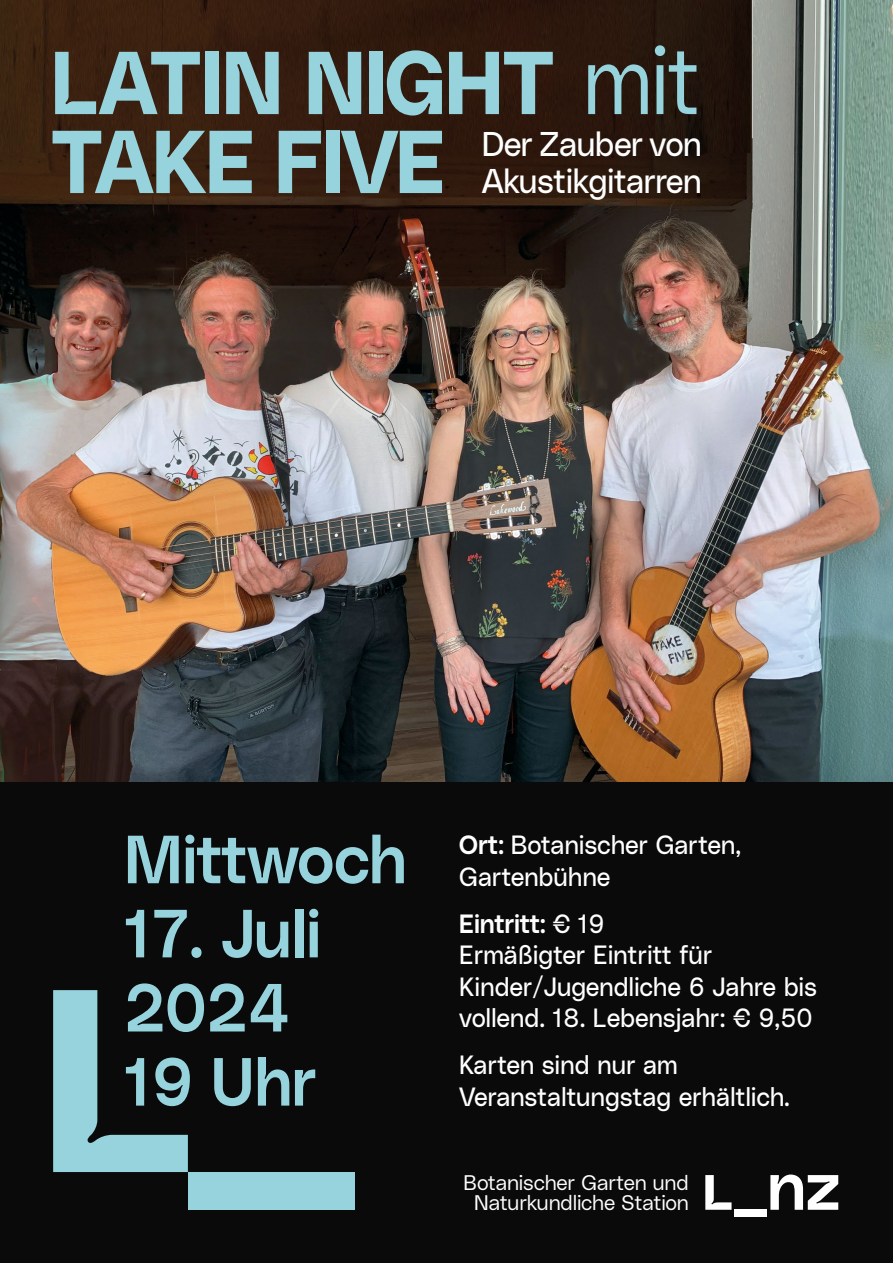
<style>
.page{position:relative;width:893px;height:1263px;background:#0a0a0a}
.page>*{position:absolute;margin:0;border:0;box-sizing:border-box;transform-origin:0 0}
.t1{font:88.43px/79px "Lentia Nova Bulky";letter-spacing:-.005em;color:#96d3dd;scale:.91 1}
.t2{font:67.5px/74.1px "Lentia Nova Median";color:#96d3dd;scale:.94 1}
.t3{font:34.12px/36.9px "Lentia Nova Neutral";letter-spacing:-.03em;color:#fff;scale:.95 1}
.t4{font:26.25px/31.2px "Lentia Nova Neutral";letter-spacing:-.01em;color:#fff;scale:.95 1}
.t5{font:26.25px "Lentia Nova Median";letter-spacing:-.01em;color:#fff;scale:.95 1}
.t6{font:21px/19.9px "Lentia Nova Slim";letter-spacing:-.01em;color:#fff;text-align:center}
.s1{font-family:"Lentia Nova Slim";font-size:95.55px}
.s2{font-family:"Lentia Nova Median"}
.s3{font-family:"Lentia Nova Neutral"}
</style>
<div class="page">
<img style="left:0;top:0;width:893px;height:781px">
<div style="left:734px;top:1210px;width:33px;height:7px;background:#fff"></div>
<svg style="left:705px;top:1175px;width:26px;height:35px"></svg>
<svg style="left:770px;top:1174px;width:68px;height:36px"></svg>
<svg style="left:53px;top:990px;width:135px;height:182px"></svg>
<div style="left:188px;top:1172px;width:167px;height:38px;background:#96d3dd"></div>
<h1 class="t1" style="left:51px;top:37px;width:715px">LATIN NIGHT <span class="s1">mit<br></span>TAKE FIVE</h1>
<h3 class="t3" style="left:482px;top:123px;width:233px">Der Zauber von<br>Akustikgitarren</h3>
<h2 class="t2" style="left:124px;top:817px;width:301px">Mittwoch</h2>
<h2 class="t2" style="left:124px;top:891px;width:211px">17. Juli<br>2024<br>19 Uhr</h2>
<p class="t4" style="left:459px;top:828px;width:298px"><span class="s2">Ort:</span> Botanischer Garten,<br>Gartenbühne</p>
<p class="t5" style="left:459px;top:903px;width:155px">Eintritt: <span class="s3">€ 19</span></p>
<p class="t4" style="left:459px;top:938px;width:378px">Ermäßigter Eintritt für<br>Kinder/Jugendliche 6 Jahre bis vollend. 18. Lebensjahr: € 9,50</p>
<p class="t4" style="left:459px;top:1048px;width:350px">Karten sind nur am<br>Veranstaltungstag erhältlich.</p>
<p class="t6" style="left:464px;top:1171px;width:227px">Botanischer Garten und<br>Naturkundliche Station</p>
</div>
